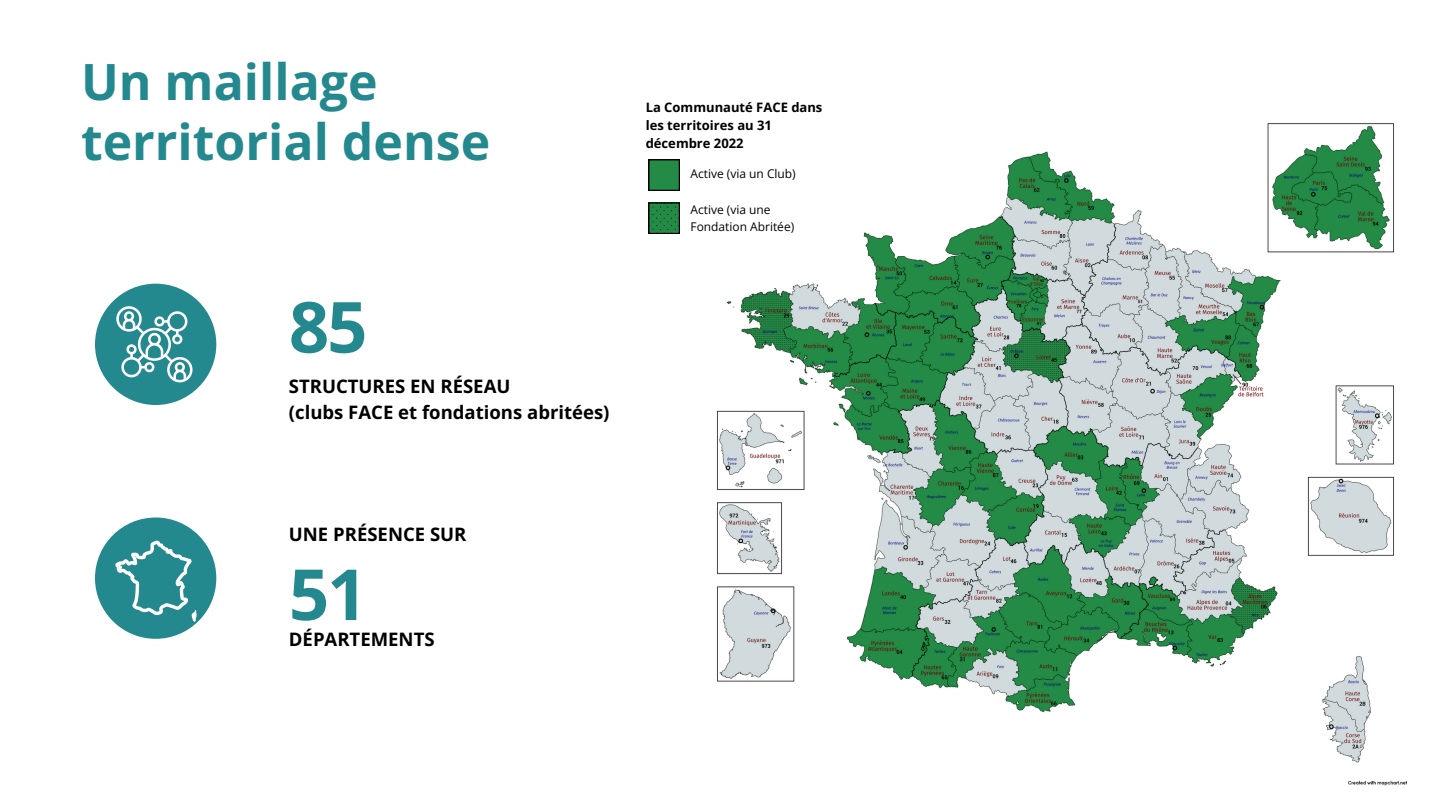
<style>
.page{position:relative;width:1440px;height:810px;background:#fff}
.page>*{position:absolute;margin:0;border:0;box-sizing:border-box;transform-origin:0 0}
.t1{font:700 70.6px "Open Sans";color:#24888f}
.t2{font:700 50px/60px "Open Sans";color:#24888f}
.t3{font:700 18.5px "Open Sans";color:#000}
.t4{font:700 13px/18px "Open Sans";color:#000}
.t5{font:12px/16.5px "Open Sans";color:#000}
</style>
<div class="page">
<div style="left:95px;top:518px;width:121px;height:121px;background:#24888f;border-radius:50%"></div>
<svg style="left:115px;top:541px;width:82px;height:81px"></svg>
<div style="left:95px;top:284px;width:121px;height:121px;background:#24888f;border-radius:50%"></div>
<svg style="left:116px;top:306px;width:77px;height:76px"></svg>
<img style="left:717px;top:123px;width:691px;height:663px">
<div style="left:649px;top:160px;width:31px;height:31px;background:#000"></div>
<svg style="left:649px;top:160px;width:30px;height:30px"></svg>
<svg style="left:649px;top:203px;width:31px;height:31px"></svg>
<div style="left:747px;top:96px;width:95px;height:95px;background:#fff"></div>
<p class="t2" style="left:81px;top:50px;width:411px">Un maillage territorial dense</p>
<p class="t1" style="left:289px;top:277px;width:80px">85</p>
<p class="t3" style="left:289px;top:373px;width:223px">STRUCTURES EN RÉSEAU</p>
<p class="t3" style="left:289px;top:399px;width:322px">(clubs FACE et fondations abritées)</p>
<p class="t4" style="left:646px;top:98px;width:178px">La Communauté FACE dans les territoires au 31 décembre 2022</p>
<p class="t5" style="left:690px;top:165px;width:107px">Active (via un Club)</p>
<p class="t5" style="left:690px;top:201px;width:105px">Active (via une<br>Fondation Abritée)</p>
<p class="t3" style="left:289px;top:521px;width:179px">UNE PRÉSENCE SUR</p>
<p class="t1" style="left:289px;top:545px;width:80px">51</p>
<p class="t3" style="left:289px;top:626px;width:147px">DÉPARTEMENTS</p>
</div>
